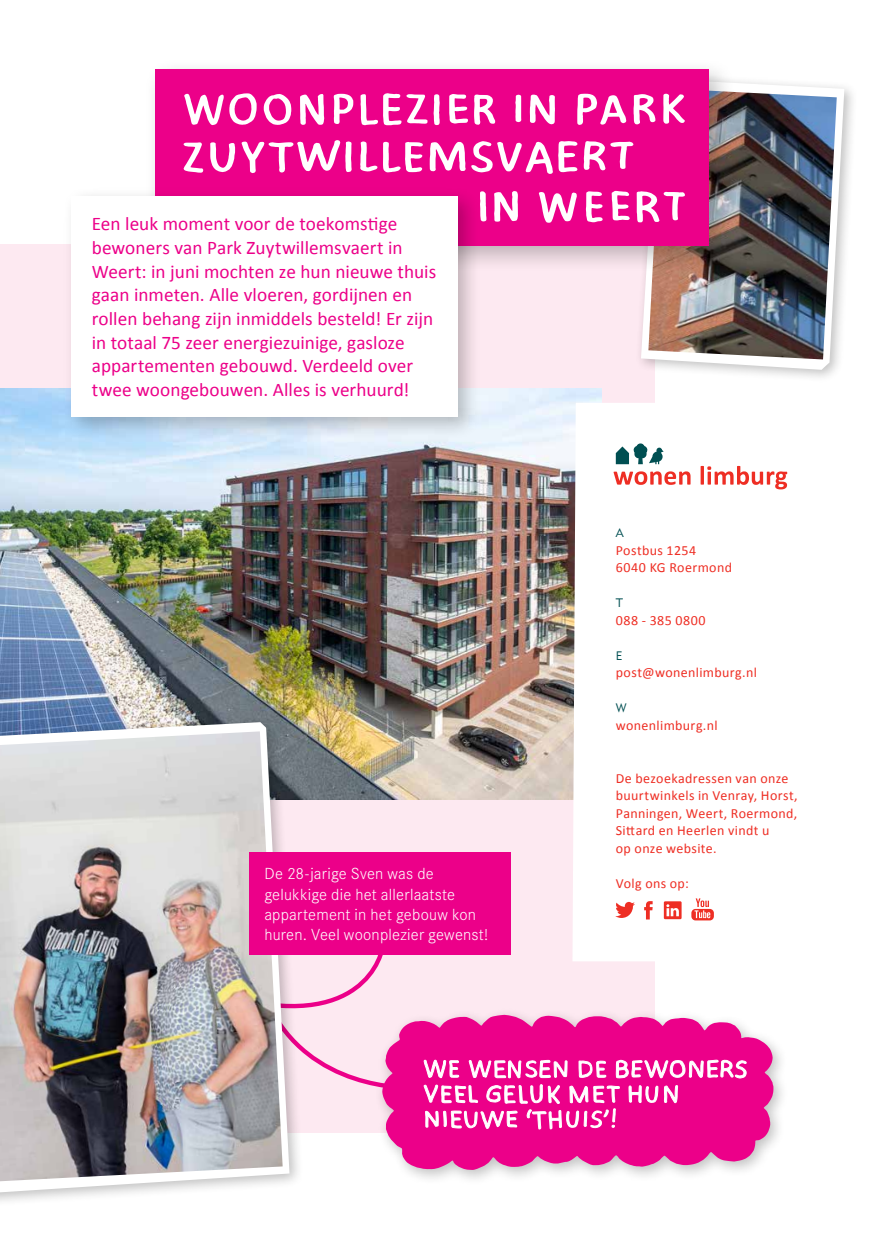
<style>
.page{position:relative;width:893px;height:1241px;background:#fff}
.page>*{position:absolute;margin:0;border:0;box-sizing:border-box;transform-origin:0 0}
.t1{font:19.25px/23.6px "Calibri";color:#ec0089}
.t2{font:300 15.75px/20.1px "Corporate S";letter-spacing:.015em;color:#fff}
.t3{font:14px/17.5px "Calibri";letter-spacing:.025em;color:#ee2e24}
.t4{font:12.25px "Geometric 415 BT Lite A";color:#004f52}
</style>
<div class="page">
<div style="left:0;top:244px;width:654px;height:888px;background:#fde9f1"></div>
<img style="left:0;top:388px;width:602px;height:411px">
<svg style="left:572px;top:403px;width:216px;height:558px"></svg>
<svg style="left:616px;top:443px;width:48px;height:21px"></svg>
<svg style="left:614px;top:471px;width:76px;height:14px"></svg>
<svg style="left:701px;top:466px;width:86px;height:23px"></svg>
<svg style="left:644px;top:901px;width:9px;height:18px"></svg>
<svg style="left:664px;top:901px;width:18px;height:18px"></svg>
<svg style="left:691px;top:898px;width:23px;height:22px"></svg>
<svg style="left:615px;top:901px;width:20px;height:16px"></svg>
<div style="left:634px;top:72px;width:224px;height:311px;background:#000;opacity:.25"></div>
<svg style="left:641px;top:79px;width:203px;height:291px"></svg>
<img style="left:648px;top:88px;width:189px;height:271px">
<div style="left:144px;top:57px;width:592px;height:216px;background:#000;opacity:.25"></div>
<div style="left:155px;top:69px;width:554px;height:176px;background:#ec0089"></div>
<svg style="left:539px;top:192px;width:38px;height:31px"></svg>
<svg style="left:494px;top:191px;width:24px;height:31px"></svg>
<svg style="left:612px;top:191px;width:18px;height:29px"></svg>
<svg style="left:586px;top:191px;width:17px;height:31px"></svg>
<svg style="left:637px;top:191px;width:48px;height:31px"></svg>
<svg style="left:482px;top:191px;width:4px;height:30px"></svg>
<svg style="left:300px;top:94px;width:24px;height:31px"></svg>
<svg style="left:530px;top:95px;width:25px;height:29px"></svg>
<svg style="left:184px;top:93px;width:73px;height:32px"></svg>
<svg style="left:264px;top:94px;width:27px;height:31px"></svg>
<svg style="left:474px;top:94px;width:21px;height:31px"></svg>
<svg style="left:634px;top:94px;width:21px;height:31px"></svg>
<svg style="left:210px;top:142px;width:25px;height:30px"></svg>
<svg style="left:663px;top:94px;width:22px;height:30px"></svg>
<svg style="left:577px;top:94px;width:49px;height:31px"></svg>
<svg style="left:334px;top:94px;width:19px;height:30px"></svg>
<svg style="left:449px;top:94px;width:19px;height:30px"></svg>
<svg style="left:430px;top:141px;width:147px;height:33px"></svg>
<svg style="left:183px;top:142px;width:20px;height:31px"></svg>
<svg style="left:584px;top:141px;width:49px;height:29px"></svg>
<svg style="left:383px;top:142px;width:40px;height:30px"></svg>
<svg style="left:360px;top:141px;width:17px;height:30px"></svg>
<svg style="left:360px;top:93px;width:67px;height:32px"></svg>
<svg style="left:242px;top:140px;width:110px;height:33px"></svg>
<svg style="left:434px;top:94px;width:6px;height:31px"></svg>
<svg style="left:515px;top:95px;width:6px;height:27px"></svg>
<div style="left:62px;top:186px;width:420px;height:254px;background:#000;opacity:.25"></div>
<div style="left:72px;top:196px;width:386px;height:221px;background:#fff"></div>
<svg style="left:304px;top:954px;width:110px;height:132px"></svg>
<div style="left:0;top:714px;width:304px;height:493px;background:#000;opacity:.25"></div>
<svg style="left:0;top:722px;width:289px;height:470px"></svg>
<img style="left:0;top:731px;width:283px;height:449px">
<div style="left:249px;top:852px;width:262px;height:102px;background:#ec0089"></div>
<div style="left:374px;top:1006px;width:415px;height:179px;background:#000;opacity:.25"></div>
<svg style="left:382px;top:1014px;width:391px;height:155px;fill:#ec0089"></svg>
<svg style="left:423px;top:1025px;width:325px;height:133px;background:#ee1e96"></svg>
<p class="t1" style="left:92px;top:211px;width:346px">Een leuk moment voor de toekomstige bewoners van Park Zuytwillemsvaert in Weert: in juni mochten ze hun nieuwe thuis gaan inmeten. Alle vloeren, gordijnen en rollen behang zijn inmiddels besteld! Er zijn in totaal 75 zeer energiezuinige, gasloze appartementen gebouwd. Verdeeld over twee woongebouwen. Alles is verhuurd!</p>
<p class="t2" style="left:264px;top:863px;width:225px">De 28-jarige Sven was de gelukkige die het allerlaatste appartement in het gebouw kon huren. Veel woonplezier gewenst!</p>
<p class="t4" style="left:616px;top:525px;width:9px">A</p>
<p class="t3" style="left:616px;top:540px;width:118px">Postbus 1254<br>6040 KG Roermond</p>
<p class="t4" style="left:616px;top:595px;width:9px">T</p>
<p class="t3" style="left:616px;top:610px;width:91px">088 - 385 0800</p>
<p class="t4" style="left:616px;top:648px;width:8px">E</p>
<p class="t3" style="left:616px;top:663px;width:143px">post@wonenlimburg.nl</p>
<p class="t4" style="left:616px;top:700px;width:12px">W</p>
<p class="t3" style="left:616px;top:715px;width:103px">wonenlimburg.nl</p>
<p class="t3" style="left:616px;top:768px;width:183px">De bezoekadressen van onze buurtwinkels in Venray, Horst,<br>Panningen, Weert, Roermond,<br>Sittard en Heerlen vindt u<br>op onze website.</p>
<p class="t3" style="left:616px;top:873px;width:75px">Volg ons op:</p>
</div>
